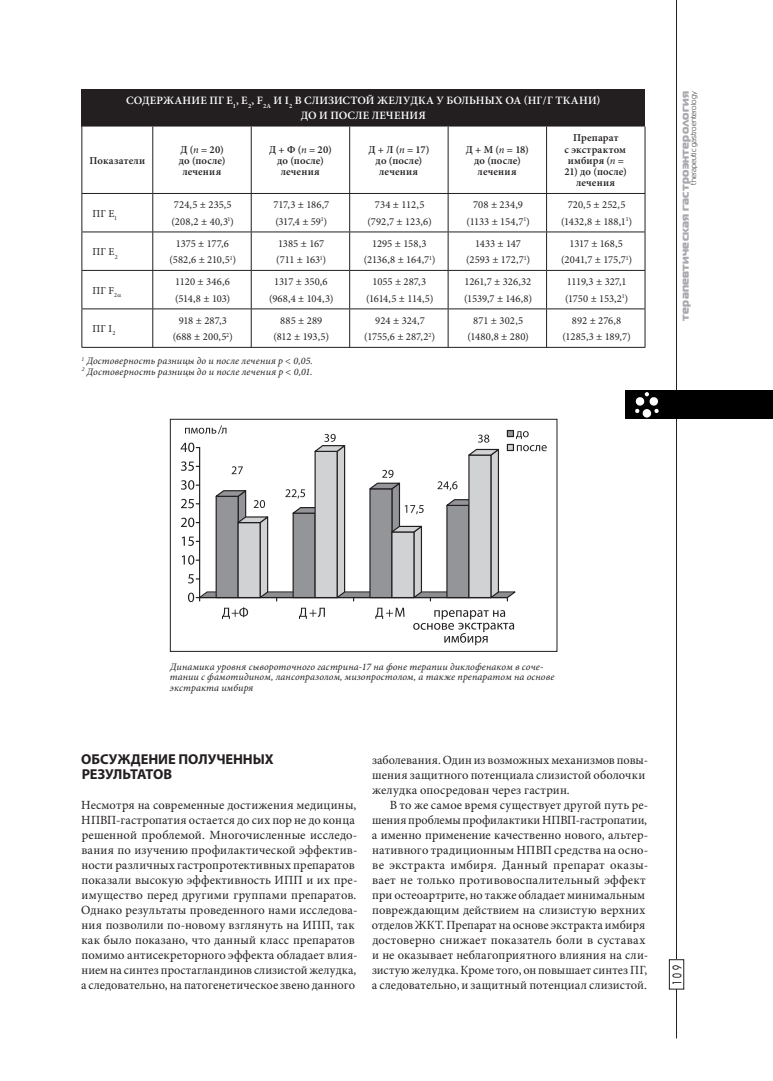
<style>
.page{position:relative;width:773px;height:1081px;background:#fff}
.page>*{position:absolute;margin:0;border:0;box-sizing:border-box;transform-origin:0 0}
.t1{font:700 14.38px/15px "Myriad Pro";letter-spacing:-.005em;color:#231f20}
.t2{font:12.5px/15px "Minion Pro";letter-spacing:.01em;color:#231f20}
.t3{font:500 12.5px "Bauhaus C";color:#231f20;scale:.72 1}
.t4{font:600 11.25px/15px "Minion Pro";letter-spacing:.015em;color:#fff;text-align:center}
.t5{font:11.25px "Magistral Black C";letter-spacing:.025em;color:#a8a9ad}
.t6{font:10.62px/16.6px "Minion Pro";letter-spacing:-.005em;color:#231f20;text-align:center}
.t7{font:600 10.62px/11.2px "Minion Pro";letter-spacing:.015em;color:#231f20;text-align:center}
.t8{font:10.62px/16.6px "Minion Pro";letter-spacing:.015em;color:#231f20;text-align:center}
.t9{font:10.62px/16.6px "Minion Pro";letter-spacing:-.025em;color:#231f20;text-align:center}
.t10{font:10.62px/16.6px "Minion Pro";letter-spacing:-.035em;color:#231f20}
.t11{font:italic 10px/10.6px "Minion Pro";letter-spacing:.01em;color:#231f20}
.t12{font:7.5px "Magistral C";letter-spacing:.02em;color:#231f20}
.s1{font-weight:400;font-style:italic}
</style>
<div class="page">
<hr style="left:676px;top:0;width:1px;height:1038px;background:#231f20">
<div style="left:669px;top:959px;width:14px;height:30px;background:#fff"></div>
<div style="left:669px;top:959px;width:15px;height:30px;border:1px solid #231f20"></div>
<div style="left:625px;top:390px;width:147px;height:29px;background:#000"></div>
<svg style="left:635px;top:392px;width:24px;height:26px"></svg>
<div style="left:82px;top:89px;width:563px;height:38px;background:#231f20"></div>
<svg style="left:82px;top:127px;width:562px;height:220px"></svg>
<hr style="left:152px;top:127px;width:1px;height:66px;background:#231f20">
<hr style="left:251px;top:127px;width:1px;height:66px;background:#231f20">
<hr style="left:349px;top:127px;width:1px;height:66px;background:#231f20">
<hr style="left:448px;top:127px;width:1px;height:66px;background:#231f20">
<hr style="left:546px;top:127px;width:1px;height:66px;background:#231f20">
<hr style="left:152px;top:194px;width:1px;height:38px;background:#231f20">
<hr style="left:251px;top:194px;width:1px;height:38px;background:#231f20">
<hr style="left:349px;top:194px;width:1px;height:38px;background:#231f20">
<hr style="left:448px;top:194px;width:1px;height:38px;background:#231f20">
<hr style="left:546px;top:194px;width:1px;height:38px;background:#231f20">
<hr style="left:81px;top:232px;width:170px;height:1px;background:#231f20">
<hr style="left:152px;top:232px;width:1px;height:38px;background:#231f20">
<hr style="left:251px;top:232px;width:98px;height:1px;background:#231f20">
<hr style="left:251px;top:232px;width:1px;height:38px;background:#231f20">
<hr style="left:349px;top:232px;width:99px;height:1px;background:#231f20">
<hr style="left:349px;top:232px;width:1px;height:38px;background:#231f20">
<hr style="left:448px;top:232px;width:98px;height:1px;background:#231f20">
<hr style="left:448px;top:232px;width:1px;height:38px;background:#231f20">
<hr style="left:546px;top:232px;width:99px;height:1px;background:#231f20">
<hr style="left:546px;top:232px;width:1px;height:38px;background:#231f20">
<hr style="left:81px;top:270px;width:170px;height:1px;background:#231f20">
<hr style="left:152px;top:271px;width:1px;height:37px;background:#231f20">
<hr style="left:251px;top:270px;width:98px;height:1px;background:#231f20">
<hr style="left:251px;top:271px;width:1px;height:37px;background:#231f20">
<hr style="left:349px;top:270px;width:99px;height:1px;background:#231f20">
<hr style="left:349px;top:271px;width:1px;height:37px;background:#231f20">
<hr style="left:448px;top:270px;width:98px;height:1px;background:#231f20">
<hr style="left:448px;top:271px;width:1px;height:37px;background:#231f20">
<hr style="left:546px;top:270px;width:99px;height:1px;background:#231f20">
<hr style="left:546px;top:271px;width:1px;height:37px;background:#231f20">
<hr style="left:81px;top:308px;width:170px;height:1px;background:#231f20">
<hr style="left:152px;top:309px;width:1px;height:38px;background:#231f20">
<hr style="left:251px;top:308px;width:98px;height:1px;background:#231f20">
<hr style="left:251px;top:309px;width:1px;height:38px;background:#231f20">
<hr style="left:349px;top:308px;width:99px;height:1px;background:#231f20">
<hr style="left:349px;top:309px;width:1px;height:38px;background:#231f20">
<hr style="left:448px;top:308px;width:98px;height:1px;background:#231f20">
<hr style="left:448px;top:309px;width:1px;height:38px;background:#231f20">
<hr style="left:546px;top:308px;width:99px;height:1px;background:#231f20">
<hr style="left:546px;top:309px;width:1px;height:38px;background:#231f20">
<hr style="left:81px;top:127px;width:1px;height:66px;background:#231f20">
<hr style="left:644px;top:127px;width:1px;height:66px;background:#231f20">
<hr style="left:81px;top:193px;width:72px;height:1px;background:#231f20">
<hr style="left:81px;top:194px;width:1px;height:38px;background:#231f20">
<hr style="left:153px;top:193px;width:492px;height:1px;background:#231f20">
<hr style="left:644px;top:194px;width:1px;height:38px;background:#231f20">
<hr style="left:81px;top:232px;width:1px;height:38px;background:#231f20">
<hr style="left:644px;top:232px;width:1px;height:38px;background:#231f20">
<hr style="left:81px;top:271px;width:1px;height:37px;background:#231f20">
<hr style="left:644px;top:271px;width:1px;height:37px;background:#231f20">
<hr style="left:81px;top:309px;width:1px;height:38px;background:#231f20">
<hr style="left:644px;top:309px;width:1px;height:38px;background:#231f20">
<hr style="left:81px;top:347px;width:564px;height:1px;background:#231f20">
<svg style="left:180px;top:425px;width:366px;height:220px"></svg>
<div style="left:170px;top:419px;width:387px;height:233px;border:1px solid #231f20"></div>
<p class="t4" style="left:126px;top:93px;width:475px">СОДЕРЖАНИЕ ПГ Е<sub>1</sub>, Е<sub>2</sub>, F<sub>2A</sub> И I<sub>2</sub> В СЛИЗИСТОЙ ЖЕЛУДКА У БОЛЬНЫХ ОА (НГ / Г ТКАНИ)<br>ДО И ПОСЛЕ ЛЕЧЕНИЯ</p>
<p class="t7" style="left:89px;top:155px;width:57px">Показатели</p>
<p class="t7" style="left:179px;top:143px;width:48px">Д (<span class="s1">n</span> = 20) до (после) лечения</p>
<p class="t7" style="left:269px;top:143px;width:64px">Д + Ф (<span class="s1">n</span> = 20) до (после) лечения</p>
<p class="t7" style="left:368px;top:143px;width:62px">Д + Л (<span class="s1">n</span> = 17) до (после) лечения</p>
<p class="t7" style="left:465px;top:143px;width:65px">Д + М (<span class="s1">n</span> = 18) до (после) лечения</p>
<p class="t7" style="left:564px;top:132px;width:63px">Препарат<br>с экстрактом имбиря (<span class="s1">n</span> =</p>
<p class="t7" style="left:564px;top:166px;width:64px">21) до (после) лечения</p>
<p class="t6" style="left:93px;top:206px;width:26px">ПГ Е<sub>1</sub></p>
<p class="t8" style="left:171px;top:197px;width:64px;text-align:left">724,5 ± 235,5 (208,2 ± 40,3<sup>1</sup>)</p>
<p class="t10" style="left:273px;top:197px;width:57px">717,3 ± 186,7 (317,4 ± 59<sup>1</sup>)</p>
<p class="t6" style="left:367px;top:197px;width:66px">734 ± 112,5 (792,7 ± 123,6)</p>
<p class="t6" style="left:466px;top:197px;width:65px">708 ± 234,9 (1133 ± 154,7<sup>1</sup>)</p>
<p class="t6" style="left:561px;top:197px;width:72px">720,5 ± 252,5 (1432,8 ± 188,1<sup>1</sup>)</p>
<p class="t6" style="left:93px;top:244px;width:27px">ПГ Е<sub>2</sub></p>
<p class="t6" style="left:169px;top:236px;width:68px">1375 ± 177,6 (582,6 ± 210,5<sup>1</sup>)</p>
<p class="t6" style="left:276px;top:236px;width:51px;text-align:left">1385 ± 167 (711 ± 163<sup>1</sup>)</p>
<p class="t6" style="left:364px;top:236px;width:73px">1295 ± 158,3 (2136,8 ± 164,7<sup>1</sup>)</p>
<p class="t6" style="left:466px;top:236px;width:65px">1433 ± 147 (2593 ± 172,7<sup>1</sup>)</p>
<p class="t6" style="left:561px;top:236px;width:72px">1317 ± 168,5 (2041,7 ± 175,7<sup>1</sup>)</p>
<p class="t6" style="left:93px;top:283px;width:26px">ПГ F<sub>2</sub></p>
<p class="t6" style="left:175px;top:274px;width:57px;text-align:left">1120 ± 346,6 (514,8 ± 103)</p>
<p class="t6" style="left:269px;top:274px;width:66px">1317 ± 350,6 (968,4 ± 104,3)</p>
<p class="t9" style="left:366px;top:274px;width:69px">1055 ± 287,3 (1614,5 ± 114,5)</p>
<p class="t6" style="left:464px;top:274px;width:69px;text-align:left">1261,7 ± 326,32 (1539,7 ± 146,8)</p>
<p class="t6" style="left:565px;top:274px;width:64px;text-align:left">1119,3 ± 327,1 (1750 ± 153,2<sup>1</sup>)</p>
<p class="t6" style="left:93px;top:321px;width:24px">ПГ I<sub>2</sub></p>
<p class="t8" style="left:173px;top:313px;width:62px">918 ± 287,3 (688 ± 200,5<sup>2</sup>)</p>
<p class="t6" style="left:273px;top:313px;width:57px">885 ± 289 (812 ± 193,5)</p>
<p class="t6" style="left:364px;top:313px;width:72px">924 ± 324,7 (1755,6 ± 287,2<sup>2</sup>)</p>
<p class="t8" style="left:467px;top:313px;width:63px">871 ± 302,5 (1480,8 ± 280)</p>
<p class="t6" style="left:562px;top:313px;width:70px">892 ± 276,8 (1285,3 ± 189,7)</p>
<p class="t11" style="left:82px;top:356px;width:233px"><sup>1</sup> Достоверность разницы до и после лечения р &lt; 0,05.<br><sup>2</sup> Достоверность разницы до и после лечения р &lt; 0,01.</p>
<p class="t5" style="left:677px;top:321px;width:231px;rotate:-90deg">терапевтическая гастроэнтерология</p>
<p class="t12" style="left:690px;top:184px;width:95px;rotate:-90deg">therapeutic gastroenterology</p>
<p class="t11" style="left:170px;top:662px;width:386px">Динамика уровня сывороточного гастрина-17 на фоне терапии диклофенаком в соче&shy;тании с фамотидином, лансопразолом, мизопростолом, а также препаратом на основе экстракта имбиря</p>
<p class="t1" style="left:81px;top:752px;width:194px">ОБСУЖДЕНИЕ ПОЛУЧЕННЫХ<br>РЕЗУЛЬТАТОВ</p>
<p class="t2" style="left:81px;top:799px;width:278px">Несмотря на современные достижения медицины, НПВП-гастропатия остается до сих пор не до конца решенной проблемой. Многочисленные исследо&shy;вания по изучению профилактической эффектив&shy;ности различных гастропротективных препаратов показали высокую эффективность ИПП и их пре&shy;имущество перед другими группами препаратов.<br>Однако результаты проведенного нами исследова&shy;ния позволили по-новому взглянуть на ИПП, так как было показано, что данный класс препаратов помимо антисекреторного эффекта обладает влия&shy;нием на синтез простагландинов слизистой желудка, а следовательно, на патогенетическое звено данного</p>
<p class="t2" style="left:372px;top:754px;width:277px">заболевания. Один из возможных механизмов повы&shy;шения защитного потенциала слизистой оболочки желудка опосредован через гастрин.</p>
<p class="t2" style="left:371px;top:799px;width:278px;text-indent:18px">В то же самое время существует другой путь ре&shy;шения проблемы профилактики НПВП-гастропатии, а именно применение качественно нового, альтер&shy;нативного традиционным НПВП средства на осно&shy;ве экстракта имбиря. Данный препарат оказы&shy;вает не только противовоспалительный эффект при остеоартрите, но также обладает минимальным повреждающим действием на слизистую верхних отделов ЖКТ. Препарат на основе экстракта имбиря достоверно снижает показатель боли в суставах и не оказывает неблагоприятного влияния на сли&shy;зистую желудка. Кроме того, он повышает синтез ПГ, а следовательно, и защитный потенциал слизистой.</p>
<p class="t3" style="left:672px;top:985px;width:29px;rotate:-90deg">109</p>
</div>
